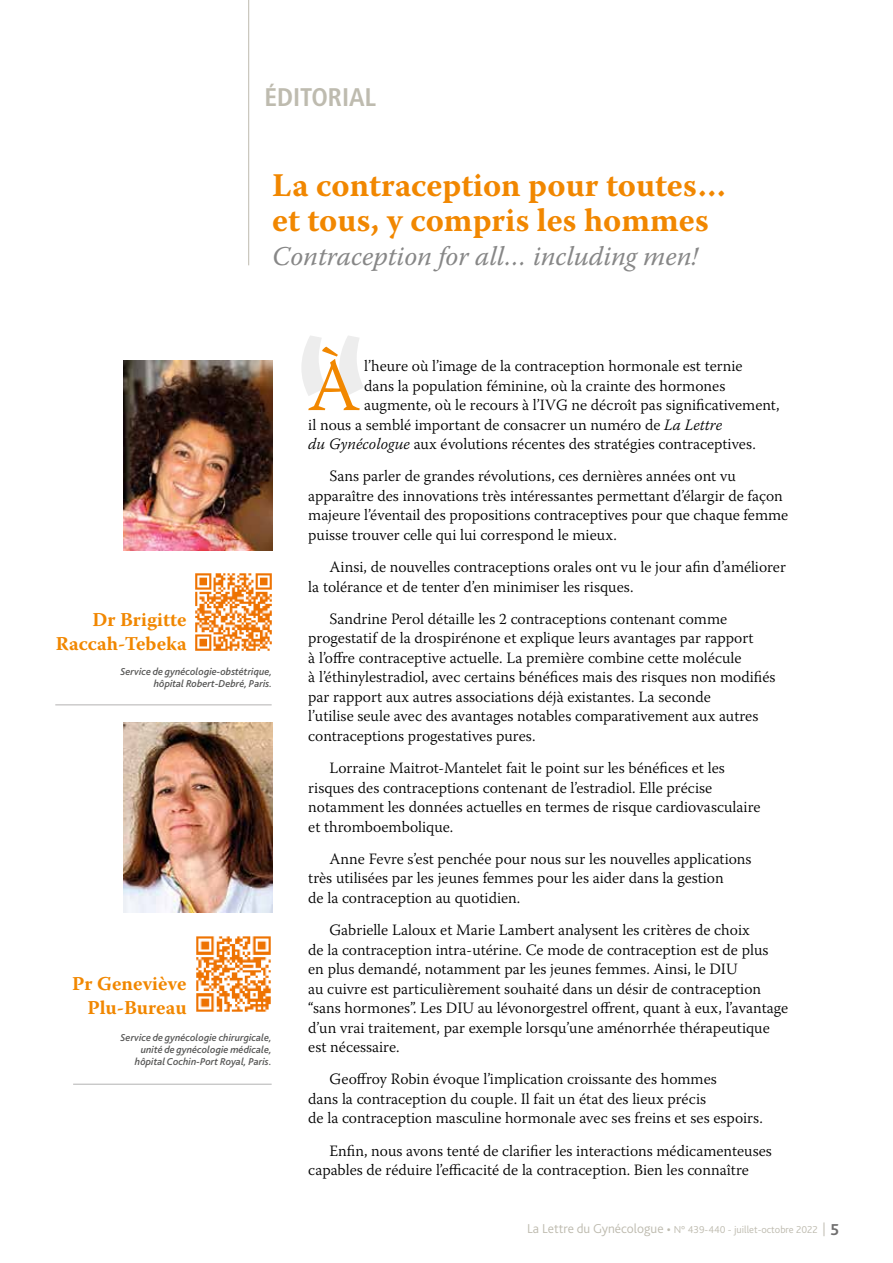
<style>
.page{position:relative;width:893px;height:1263px;background:#fff}
.page>*{position:absolute;margin:0;border:0;box-sizing:border-box;transform-origin:0 0}
.t1{font:225px "Bliss Pro";color:#ededed}
.t2{font:300 75px "Warnock Pro";color:#f18700}
.t3{font:700 33px/34.5px "Warnock Pro";color:#f18700}
.t4{font:italic 27px "Warnock Pro";color:#878787}
.t5{font:700 condensed 25.5px "Frutiger LT Std";color:#bebbaf}
.t6{font:700 19.5px/24px "Warnock Pro";color:#f18700;text-align:right}
.t7{font:300 15.75px/19.5px "Warnock Pro";color:#000}
.t8{font:italic 500 10.5px/12px "Bliss Pro";color:#575756;text-align:right}
.t9{font:300 10.5px "Bliss Pro";color:#bebbaf}
.s1{font-style:italic}
.s2{font-size:13.5px}
.s3{font-weight:700;font-size:16.5px;color:#706f6f}
</style>
<div class="page">
<hr style="left:248px;top:0;width:1px;height:265px;background:#bebbaf">
<img style="left:123px;top:361px;width:149px;height:190px">
<img style="left:195px;top:573px;width:77px;height:78px">
<hr style="left:55px;top:704px;width:217px;height:1px;background:#b3b2b2">
<img style="left:123px;top:722px;width:149px;height:190px">
<img style="left:196px;top:936px;width:75px;height:76px">
<hr style="left:73px;top:1084px;width:199px;height:1px;background:#b3b2b2">
<h3 class="t5" style="left:264px;top:82px;width:113px">ÉDITORIAL</h3>
<h3 class="t3" style="left:272px;top:167px;width:455px">La contraception pour toutes… et tous, y compris les hommes</h3>
<h3 class="t4" style="left:272px;top:240px;width:427px">Contraception for all… including men!</h3>
<p class="t6" style="left:56px;top:607px;width:132px">Dr Brigitte<br>Raccah-Tebeka</p>
<p class="t8" style="left:120px;top:666px;width:153px">Service de gynécologie-obstétrique, hôpital Robert-Debré, Paris.</p>
<p class="t6" style="left:72px;top:971px;width:116px">Pr Geneviève<br>Plu-Bureau</p>
<p class="t8" style="left:121px;top:1031px;width:153px">Service de gynécologie chirurgicale, unité de gynécologie médicale, hôpital Cochin-Port Royal, Paris.</p>
<h1 class="t1" style="left:288px;top:283px;width:91px">“</h1>
<h2 class="t2" style="left:308px;top:340px;width:54px">À</h2>
<p class="t7" style="left:364px;top:356px;width:380px">l’heure où l’image de la contraception hormonale est ternie</p>
<p class="t7" style="left:364px;top:375px;width:363px">dans la population féminine, où la crainte des hormones</p>
<p class="t7" style="left:364px;top:395px;width:417px">augmente, où le recours à l’IVG ne décroît pas significativement,</p>
<p class="t7" style="left:308px;top:414px;width:415px">il nous a semblé important de consacrer un numéro de <span class="s1">La Lettre</span></p>
<p class="t7" style="left:308px;top:434px;width:449px"><span class="s1">du Gynécologue</span> aux évolutions récentes des stratégies contraceptives.</p>
<p class="t7" style="left:308px;top:466px;width:481px;text-indent:21px">Sans parler de grandes révolutions, ces dernières années ont vu apparaître des innovations très intéressantes permettant d’élargir de façon majeure l’éventail des propositions contraceptives pour que chaque femme puisse trouver celle qui lui correspond le mieux.</p>
<p class="t7" style="left:308px;top:557px;width:479px;text-indent:21px">Ainsi, de nouvelles contraceptions orales ont vu le jour afin d’améliorer la tolérance et de tenter d’en minimiser les risques.</p>
<p class="t7" style="left:308px;top:609px;width:469px;text-indent:21px">Sandrine Perol détaille les 2 contraceptions contenant comme progestatif de la drospirénone et explique leurs avantages par rapport<br>à l’offre contraceptive actuelle. La première combine cette molécule<br>à l’éthinylestradiol, avec certains bénéfices mais des risques non modifiés par rapport aux autres associations déjà existantes. La seconde<br>l’utilise seule avec des avantages notables comparativement aux autres contraceptions progestatives pures.</p>
<p class="t7" style="left:308px;top:758px;width:454px;text-indent:21px">Lorraine Maitrot-Mantelet fait le point sur les bénéfices et les risques des contraceptions contenant de l’estradiol. Elle précise notamment les données actuelles en termes de risque cardiovasculaire et thromboembolique.</p>
<p class="t7" style="left:308px;top:849px;width:445px;text-indent:21px">Anne Fevre s’est penchée pour nous sur les nouvelles applications très utilisées par les jeunes femmes pour les aider dans la gestion<br>de la contraception au quotidien.</p>
<p class="t7" style="left:308px;top:920px;width:481px;text-indent:21px">Gabrielle Laloux et Marie Lambert analysent les critères de choix<br>de la contraception intra-utérine. Ce mode de contraception est de plus<br>en plus demandé, notamment par les jeunes femmes. Ainsi, le DIU<br>au cuivre est particulièrement souhaité dans un désir de contraception “sans hormones”. Les DIU au lévonorgestrel offrent, quant à eux, l’avantage d’un vrai traitement, par exemple lorsqu’une aménorrhée thérapeutique est nécessaire.</p>
<p class="t7" style="left:308px;top:1069px;width:456px;text-indent:21px">Geoffroy Robin évoque l’implication croissante des hommes<br>dans la contraception du couple. Il fait un état des lieux précis<br>de la contraception masculine hormonale avec ses freins et ses espoirs.</p>
<p class="t7" style="left:308px;top:1140px;width:465px;text-indent:21px">Enfin, nous avons tenté de clarifier les interactions médicamenteuses capables de réduire l’efficacité de la contraception. Bien les connaître</p>
<p class="t9" style="left:527px;top:1223px;width:313px"><span class="s2">La Lettre du Gynécologue •</span> N° 439-440 - juillet-octobre 2022 <span class="s2">|</span> <span class="s3">5</span></p>
</div>
